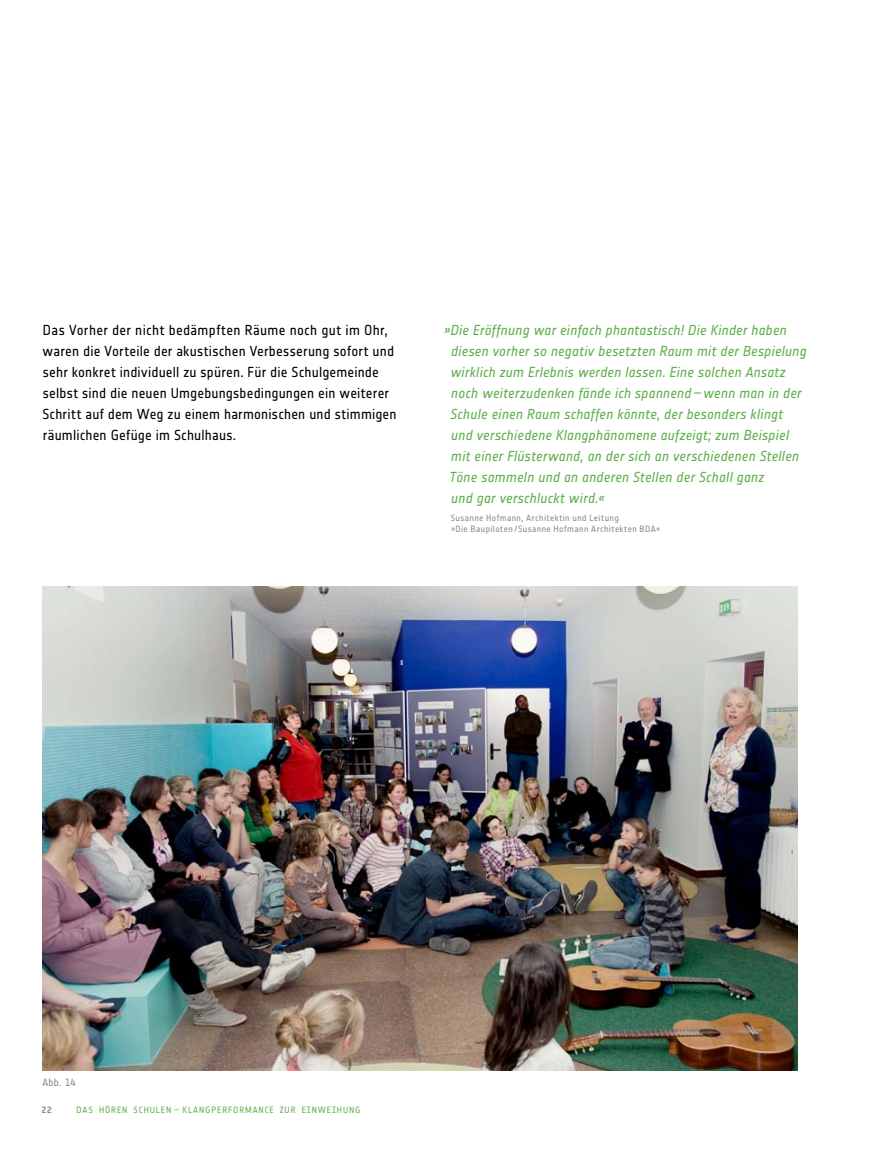
<style>
.page{position:relative;width:893px;height:1149px;background:#fff}
.page>*{position:absolute;margin:0;border:0;box-sizing:border-box;transform-origin:0 0}
.t1{font:14.25px/21px "Notes Regular Italic Tf";letter-spacing:.015em;color:#60af4e}
.t2{font:14.25px/21px "Notes Regular Tf";letter-spacing:.01em;color:#000}
.t3{font:10.5px "Notes Regular Tf";color:#888b8d}
.t4{font:9px/10.5px "Notes Regular Tf";letter-spacing:.045em;color:#888b8d}
.t5{font:9px "Notes Regular Tf";letter-spacing:.1em;color:#60af4e}
.t6{font:9px "Notes Bold Tf";color:#888b8d}
</style>
<div class="page">
<img style="left:43px;top:586px;width:754px;height:484px">
<p class="t2" style="left:42px;top:319px;width:356px">Das Vorher der nicht bedämpften Räume noch gut im Ohr, waren die Vorteile der akustischen Verbesserung sofort und sehr konkret individuell zu spüren. Für die Schulgemeinde selbst sind die neuen Umgebungsbedingungen ein weiterer Schritt auf dem Weg zu einem harmonischen und stimmigen räumlichen Gefüge im Schulhaus.</p>
<p class="t1" style="left:449px;top:319px;width:359px;text-indent:-6px">»Die Eröffnung war einfach phantastisch! Die Kinder haben diesen vorher so negativ besetzten Raum mit der Bespielung wirklich zum Erlebnis werden lassen. Eine solchen Ansatz noch weiterzudenken fände ich spannend–wenn man in der Schule einen Raum schaffen könnte, der besonders klingt und verschiedene Klangphänomene aufzeigt; zum Beispiel mit einer Flüsterwand, an der sich an verschiedenen Stellen Töne sammeln und an anderen Stellen der Schall ganz<br>und gar verschluckt wird.«</p>
<p class="t4" style="left:451px;top:512px;width:211px">Susanne Hofmann, Architektin und Leitung<br>»Die Baupiloten/Susanne Hofmann Architekten BDA«</p>
<p class="t3" style="left:43px;top:1075px;width:35px">Abb. 14</p>
<p class="t6" style="left:42px;top:1103px;width:11px">22</p>
<p class="t5" style="left:77px;top:1104px;width:29px">Das Höre</p>
<p class="t5" style="left:122px;top:1104px;width:90px">n schulen – Klangperform</p>
<p class="t5" style="left:253px;top:1104px;width:34px">ance zur</p>
<p class="t5" style="left:302px;top:1104px;width:23px">Einwei</p>
<p class="t5" style="left:337px;top:1104px;width:24px">hung</p>
</div>
